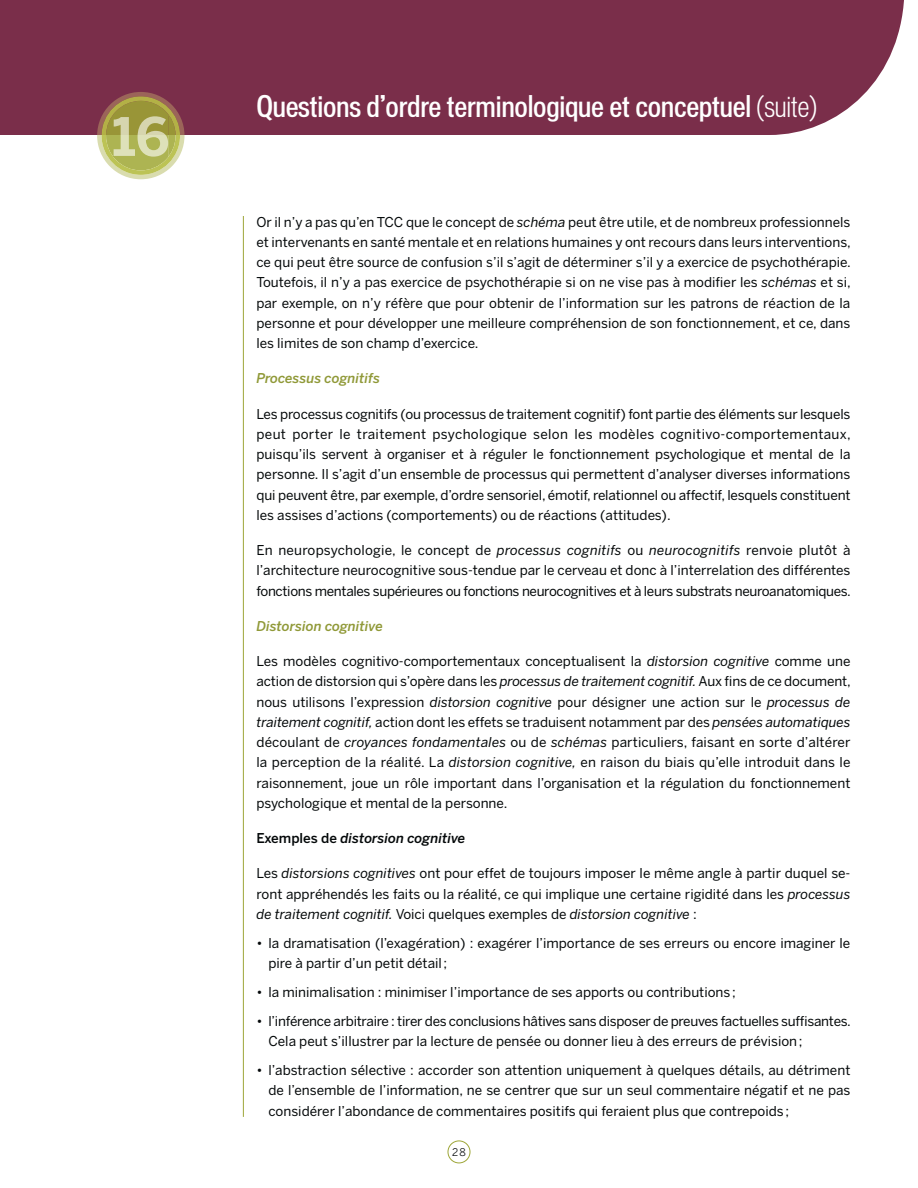
<style>
.page{position:relative;width:918px;height:1188px;background:#fff}
.page>*{position:absolute;margin:0;border:0;box-sizing:border-box;transform-origin:0 0}
.t1{font:700 52.5px "Benton Sans";color:#dee1ba}
.t2{font:500 condensed 28.5px "Vonnes";letter-spacing:-.01em;color:#fff}
.t3{font:13.5px/20.2px "Benton Sans";color:#040809;text-align:justify}
.t4{font:13.5px/20.2px "Benton Sans";letter-spacing:-.02em;color:#040809}
.t5{font:italic 500 13.5px "Benton Sans";color:#909938}
.t6{font:italic 500 13.5px "Benton Sans";color:#040809}
.t7{font:10.5px "Benton Sans";color:#040809}
.s1{font-weight:100}
.s2{font-style:italic}
.s3{font-style:normal}
</style>
<div class="page">
<div style="left:448px;top:1140px;width:22px;height:23px;border:1px solid #9ea638;border-radius:50%"></div>
<div style="left:0;top:0;width:904px;height:135px;background:#7a2e4a"></div>
<svg style="left:97px;top:92px;width:88px;height:87px;background:#b3a271"></svg>
<div style="left:114px;top:135px;width:54px;height:22px;background:#adb452"></div>
<div style="left:114px;top:116px;width:54px;height:19px;background:#999537"></div>
<hr style="left:243px;top:216px;width:1px;height:901px;background:#9ea638">
<h1 class="t1" style="left:112px;top:117px;width:59px">16</h1>
<h2 class="t2" style="left:257px;top:95px;width:562px">Questions d’ordre terminologique et conceptuel <span class="s1">(suite)</span></h2>
<p class="t3" style="left:257px;top:213px;width:596px">Or il n’y a pas qu’en TCC que le concept de <span class="s2">schéma</span> peut être utile, et de nombreux professionnels et intervenants en santé mentale et en relations humaines y ont recours dans leurs interventions, ce qui peut être source de confusion s’il s’agit de déterminer s’il y a exercice de psychothérapie.<br>Toutefois, il n’y a pas exercice de psychothérapie si on ne vise pas à modifier les <span class="s2">schémas</span> et si, par exemple, on n’y réfère que pour obtenir de l’information sur les patrons de réaction de la personne et pour développer une meilleure compréhension de son fonctionnement, et ce, dans les limites de son champ d’exercice.</p>
<p class="t5" style="left:257px;top:373px;width:125px">Processus cognitifs</p>
<p class="t3" style="left:257px;top:405px;width:596px">Les processus cognitifs (ou processus de traitement cognitif) font partie des éléments sur lesquels peut porter le traitement psychologique selon les modèles cognitivo-comportementaux, puisqu’ils servent à organiser et à réguler le fonctionnement psychologique et mental de la personne. Il s’agit d’un ensemble de processus qui permettent d’analyser diverses informations qui peuvent être, par exemple, d’ordre sensoriel, émotif, relationnel ou affectif, lesquels constituent les assises d’actions (comportements) ou de réactions (attitudes).</p>
<p class="t3" style="left:256px;top:541px;width:596px">En neuropsychologie, le concept de <span class="s2">processus cognitifs</span> ou <span class="s2">neurocognitifs</span> renvoie plutôt à l’architecture neurocognitive sous-tendue par le cerveau et donc à l’interrelation des différentes fonctions mentales supérieures ou fonctions neurocognitives et à leurs substrats neuroanatomiques.</p>
<p class="t5" style="left:256px;top:621px;width:128px">Distorsion cognitive</p>
<p class="t3" style="left:256px;top:652px;width:596px">Les modèles cognitivo-comportementaux conceptualisent la <span class="s2">distorsion cognitive</span> comme une action de distorsion qui s’opère dans les <span class="s2">processus de traitement cognitif.</span> Aux fins de ce document, nous utilisons l’expression <span class="s2">distorsion cognitive</span> pour désigner une action sur le <span class="s2">processus de traitement cognitif,</span> action dont les effets se traduisent notamment par des <span class="s2">pensées automatiques </span>découlant de <span class="s2">croyances fondamentales</span> ou de <span class="s2">schémas</span> particuliers, faisant en sorte d’altérer la perception de la réalité. La <span class="s2">distorsion cognitive,</span> en raison du biais qu’elle introduit dans le raisonnement, joue un rôle important dans l’organisation et la régulation du fonctionnement psychologique et mental de la personne.</p>
<p class="t6" style="left:256px;top:833px;width:210px"><span class="s3">Exemples de</span> distorsion cognitive</p>
<p class="t3" style="left:256px;top:865px;width:596px">Les <span class="s2">distorsions cognitives</span> ont pour effet de toujours imposer le même angle à partir duquel se&shy;ront appréhendés les faits ou la réalité, ce qui implique une certaine rigidité dans les <span class="s2">processus de traitement cognitif.</span> Voici quelques exemples de <span class="s2">distorsion cognitive</span> :</p>
<p class="t3" style="left:268px;top:934px;width:583px;text-indent:-12px">• la dramatisation (l’exagération) : exagérer l’importance de ses erreurs ou encore imaginer le pire à partir d’un petit détail ;</p>
<p class="t3" style="left:256px;top:983px;width:481px">• la minimalisation : minimiser l’importance de ses apports ou contributions ;</p>
<p class="t4" style="left:268px;top:1012px;width:584px;text-indent:-12px">• l’inférence arbitraire : tirer des conclusions hâtives sans disposer de preuves factuelles suffisantes.<br>Cela peut s’illustrer par la lecture de pensée ou donner lieu à des erreurs de prévision ;</p>
<p class="t3" style="left:268px;top:1061px;width:584px;text-indent:-12px">• l’abstraction sélective : accorder son attention uniquement à quelques détails, au détriment de l’ensemble de l’information, ne se centrer que sur un seul commentaire négatif et ne pas considérer l’abondance de commentaires positifs qui feraient plus que contrepoids ;</p>
<p class="t7" style="left:452px;top:1148px;width:15px">28</p>
</div>
